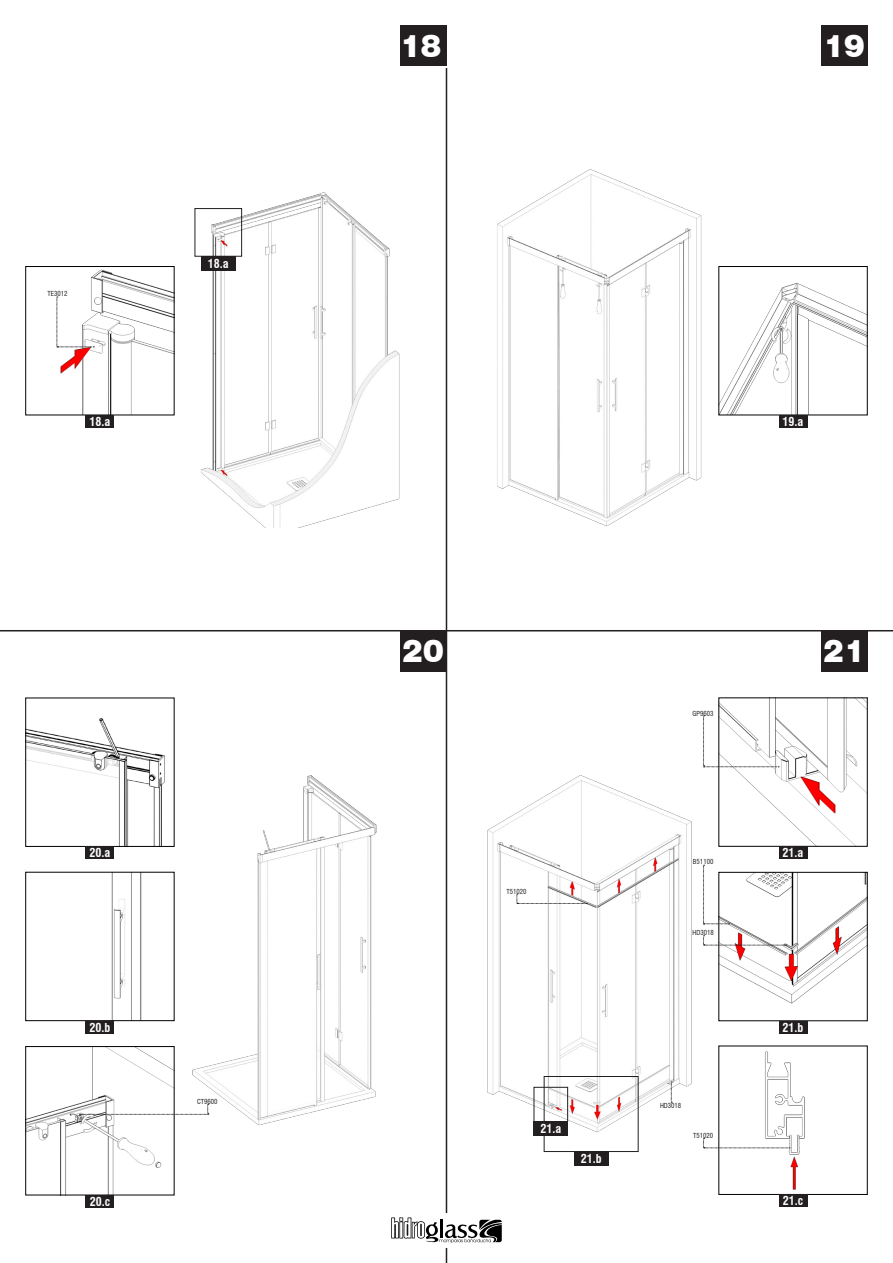
<style>
.page{position:relative;width:893px;height:1263px;background:#fff}
.page>*{position:absolute;margin:0;border:0;box-sizing:border-box;transform-origin:0 0}
.Modelo_Mampara{font:28.5px "Swiss 721 BT Black No 2";color:#fff}
.Modelo_Mampara-2{font:700 condensed 12px "Swiss 721 BT";color:#fff}
.Modelo_Mampara-3{font:condensed 6.75px "Swiss 721 BT";color:#231f20}
.incorrecto{font:condensed 6.75px "Swiss 721 BT";color:#231f20}
</style>
<div class="page">
<hr style="left:0;top:630px;width:893px;height:1px;background:#231f20">
<img style="left:174px;top:192px;width:226px;height:335px">
<img style="left:497px;top:169px;width:222px;height:358px">
<img style="left:174px;top:773px;width:203px;height:360px">
<img style="left:487px;top:773px;width:232px;height:360px">
<div style="left:400px;top:26px;width:46px;height:40px;background:#231f20"></div>
<div style="left:400px;top:631px;width:46px;height:40px;background:#231f20"></div>
<div style="left:821px;top:26px;width:46px;height:40px;background:#231f20"></div>
<div style="left:821px;top:631px;width:46px;height:40px;background:#231f20"></div>
<hr style="left:446px;top:68px;width:1px;height:563px;background:#231f20">
<hr style="left:446px;top:631px;width:1px;height:632px;background:#231f20">
<div style="left:201px;top:256px;width:34px;height:14px;background:#231f20"></div>
<div style="left:195px;top:208px;width:47px;height:48px;border:1px solid #231f20"></div>
<div style="left:574px;top:1152px;width:34px;height:14px;background:#231f20"></div>
<div style="left:544px;top:1076px;width:94px;height:76px;border:1px solid #231f20"></div>
<div style="left:534px;top:1121px;width:34px;height:14px;background:#231f20"></div>
<div style="left:534px;top:1087px;width:34px;height:35px;border:1px solid #231f20"></div>
<img style="left:56px;top:269px;width:116px;height:144px">
<div style="left:86px;top:415px;width:28px;height:13px;background:#231f20"></div>
<img style="left:28px;top:718px;width:137px;height:127px">
<div style="left:86px;top:846px;width:28px;height:13px;background:#231f20"></div>
<img style="left:111px;top:874px;width:31px;height:145px">
<div style="left:86px;top:1021px;width:28px;height:12px;background:#231f20"></div>
<img style="left:28px;top:1048px;width:144px;height:145px">
<div style="left:86px;top:1195px;width:28px;height:13px;background:#231f20"></div>
<img style="left:721px;top:874px;width:144px;height:130px">
<div style="left:779px;top:1021px;width:28px;height:12px;background:#231f20"></div>
<img style="left:721px;top:1051px;width:84px;height:139px">
<div style="left:779px;top:1194px;width:28px;height:13px;background:#231f20"></div>
<img style="left:721px;top:700px;width:144px;height:144px">
<div style="left:779px;top:846px;width:28px;height:13px;background:#231f20"></div>
<img style="left:721px;top:283px;width:144px;height:130px">
<div style="left:779px;top:415px;width:28px;height:13px;background:#231f20"></div>
<div style="left:382px;top:1213px;width:129px;height:34px;background:#fff"></div>
<svg style="left:391px;top:1217px;width:111px;height:26px"></svg>
<svg style="left:57px;top:297px;width:37px;height:51px"></svg>
<svg style="left:703px;top:716px;width:76px;height:51px"></svg>
<svg style="left:703px;top:865px;width:27px;height:59px"></svg>
<svg style="left:703px;top:935px;width:84px;height:11px"></svg>
<svg style="left:703px;top:1138px;width:87px;height:10px"></svg>
<svg style="left:517px;top:894px;width:70px;height:10px"></svg>
<svg style="left:79px;top:1104px;width:130px;height:11px"></svg>
<svg style="left:671px;top:1082px;width:1px;height:21px"></svg>
<p class="Modelo_Mampara-3" style="left:47px;top:290px;width:22px">TE3012</p>
<p class="Modelo_Mampara-2" style="left:90px;top:414px;width:22px">18.a</p>
<p class="Modelo_Mampara-2" style="left:208px;top:256px;width:22px">18.a</p>
<p class="Modelo_Mampara-2" style="left:90px;top:846px;width:22px">20.a</p>
<p class="Modelo_Mampara-2" style="left:90px;top:1020px;width:22px">20.b</p>
<p class="Modelo_Mampara-2" style="left:90px;top:1194px;width:22px">20.c</p>
<p class="incorrecto" style="left:197px;top:1098px;width:22px">CT9600</p>
<p class="Modelo_Mampara" style="left:400px;top:26px;width:43px">18</p>
<p class="Modelo_Mampara" style="left:824px;top:26px;width:43px">19</p>
<p class="Modelo_Mampara-2" style="left:783px;top:414px;width:22px">19.a</p>
<p class="Modelo_Mampara" style="left:403px;top:631px;width:43px">20</p>
<p class="Modelo_Mampara-3" style="left:506px;top:887px;width:22px">T51020</p>
<p class="incorrecto" style="left:693px;top:709px;width:23px">GP9603</p>
<p class="Modelo_Mampara-3" style="left:693px;top:857px;width:22px">B51100</p>
<p class="Modelo_Mampara-3" style="left:692px;top:929px;width:23px">HD3018</p>
<p class="Modelo_Mampara-2" style="left:540px;top:1121px;width:22px">21.a</p>
<p class="Modelo_Mampara-2" style="left:581px;top:1152px;width:22px">21.b</p>
<p class="Modelo_Mampara-3" style="left:660px;top:1101px;width:23px">HD3018</p>
<p class="Modelo_Mampara-3" style="left:693px;top:1131px;width:22px">T51020</p>
<p class="Modelo_Mampara" style="left:824px;top:631px;width:43px">21</p>
<p class="Modelo_Mampara-2" style="left:783px;top:846px;width:22px">21.a</p>
<p class="Modelo_Mampara-2" style="left:783px;top:1020px;width:22px">21.b</p>
<p class="Modelo_Mampara-2" style="left:783px;top:1194px;width:22px">21.c</p>
</div>
